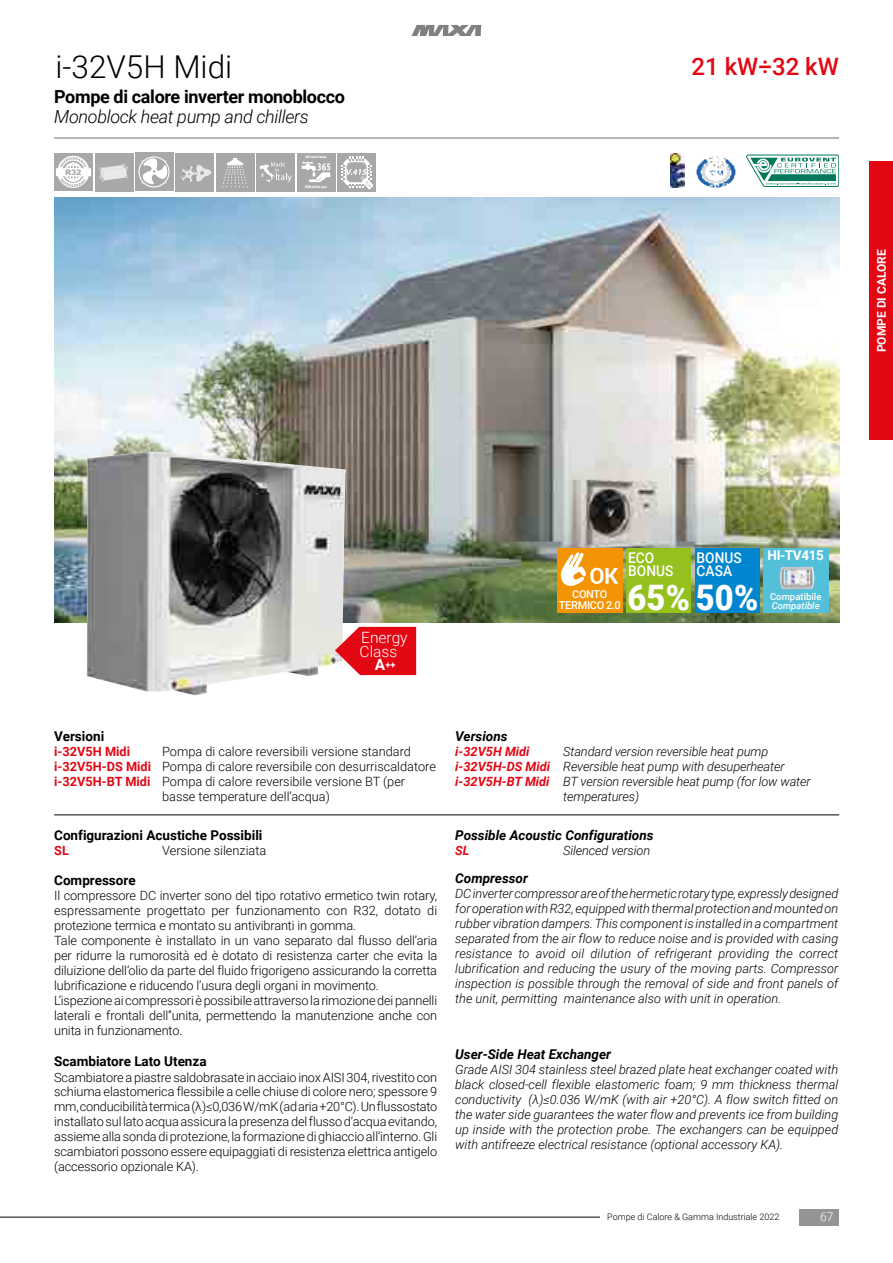
<style>
.page{position:relative;width:893px;height:1263px;background:#fff}
.page>*{position:absolute;margin:0;border:0;box-sizing:border-box;transform-origin:0 0}
.t1{font:900 35.25px "Roboto";color:#fff;scale:.93 1}
.t2{font:300 31.5px "Roboto";color:#000}
.t3{font:500 24px "Roboto";color:#e30613}
.t4{font:700 18px "Roboto";letter-spacing:-.02em;color:#000}
.t5{font:italic 300 18px "Roboto";letter-spacing:-.02em;color:#000}
.t6{font:300 15.45px/13.5px "Roboto";color:#fff}
.t7{font:500 14.7px/12.5px "Roboto";letter-spacing:.01em;color:#fff;scale:.93 1}
.t8{font:700 13.5px "Roboto";color:#000}
.t9{font:italic 700 13.5px "Roboto";color:#000}
.t10{font:700 13.5px "Roboto";letter-spacing:-.025em;color:#fff}
.t11{font:300 12.75px/15px "Roboto";letter-spacing:-.01em;color:#000}
.t12{font:italic 300 12.75px/15px "Roboto";letter-spacing:-.01em;color:#000;text-align:justify}
.t13{font:700 12.75px "Roboto";color:#e30613}
.t14{font:italic 700 12.75px "Roboto";color:#e30613}
.t15{font:700 12px "Roboto";color:#fff}
.t16{font:300 12px "Roboto";color:#fff}
.t17{font:700 11.55px "Calibri";color:#fff}
.t18{font:500 10.95px "Roboto";letter-spacing:-.025em;color:#fff}
.t19{font:500 9.6px "Roboto";color:#fff}
.t20{font:italic 500 9.6px "Roboto";color:#fff}
.t21{font:700 9.3px "Roboto";color:#fff}
.t22{font:300 9px "Roboto";color:#000}
.t23{font:900 condensed 3.6px "Myriad Pro";color:#fff}
.s1{font-size:15.45px}
.s2{font-weight:700;color:#e30613}
</style>
<div class="page">
<hr style="left:54px;top:137px;width:785px;height:2px;background:#9d9d9c">
<img style="left:54px;top:198px;width:785px;height:425px">
<img style="left:87px;top:452px;width:259px;height:243px">
<svg style="left:335px;top:627px;width:81px;height:48px;background:#e52a34"></svg>
<svg style="left:746px;top:155px;width:93px;height:32px"></svg>
<div style="left:95px;top:153px;width:38px;height:38px;background:#a8a8a7"></div>
<svg style="left:99px;top:164px;width:29px;height:18px"></svg>
<div style="left:176px;top:153px;width:38px;height:38px;background:#a8a8a7"></div>
<svg style="left:180px;top:164px;width:32px;height:18px"></svg>
<div style="left:216px;top:153px;width:38px;height:38px;background:#a8a8a7"></div>
<svg style="left:222px;top:158px;width:26px;height:29px"></svg>
<div style="left:256px;top:153px;width:39px;height:38px;background:#a8a8a7"></div>
<svg style="left:259px;top:162px;width:33px;height:20px"></svg>
<div style="left:297px;top:153px;width:38px;height:38px;background:#a8a8a7"></div>
<svg style="left:302px;top:162px;width:28px;height:20px"></svg>
<div style="left:337px;top:153px;width:39px;height:38px;background:#a8a8a7"></div>
<svg style="left:341px;top:157px;width:33px;height:33px"></svg>
<div style="left:135px;top:153px;width:38px;height:38px;background:#a8a8a7"></div>
<svg style="left:138px;top:156px;width:32px;height:31px"></svg>
<hr style="left:54px;top:815px;width:785px;height:1px;background:#000">
<div style="left:54px;top:153px;width:38px;height:38px;background:#a8a8a7"></div>
<svg style="left:56px;top:156px;width:35px;height:32px"></svg>
<img style="left:670px;top:154px;width:14px;height:34px">
<img style="left:696px;top:156px;width:40px;height:32px">
<div style="left:763px;top:548px;width:65px;height:65px;background:#53c0da"></div>
<img style="left:780px;top:567px;width:34px;height:22px">
<div style="left:557px;top:548px;width:65px;height:65px;background:#f29404"></div>
<svg style="left:560px;top:552px;width:58px;height:34px"></svg>
<div style="left:626px;top:548px;width:65px;height:65px;background:#95c11f"></div>
<div style="left:695px;top:548px;width:64px;height:65px;background:#0086ce"></div>
<div style="left:870px;top:162px;width:23px;height:278px;background:#e30613"></div>
<svg style="left:411px;top:25px;width:70px;height:11px"></svg>
<hr style="left:0;top:1217px;width:600px;height:1px;background:#000">
<div style="left:799px;top:1209px;width:40px;height:16px;background:#949494"></div>
<h2 class="t2" style="left:56px;top:45px;width:178px">i-32V5H Midi</h2>
<h3 class="t3" style="left:691px;top:50px;width:149px">21 kW÷32 kW</h3>
<h3 class="t4" style="left:54px;top:84px;width:292px">Pompe di calore inverter monoblocco</h3>
<h3 class="t5" style="left:54px;top:104px;width:256px">Monoblock heat pump and chillers</h3>
<p class="t23" style="left:305px;top:154px;width:23px">ACS tutto l’anno</p>
<p class="t23" style="left:305px;top:184px;width:23px">DHW all the year</p>
<p class="t15" style="left:873px;top:352px;width:105px;rotate:-90deg">POMPE DI CALORE</p>
<p class="t6" style="left:360px;top:630px;width:49px">Energy<br>Class</p>
<p class="t21" style="left:375px;top:658px;width:22px"><span class="s1">A</span>++</p>
<p class="t10" style="left:767px;top:546px;width:58px">HI-TV415</p>
<p class="t7" style="left:628px;top:551px;width:50px">ECO<br>BONUS</p>
<h1 class="t1" style="left:618px;top:573px;width:152px">65% 50%</h1>
<p class="t7" style="left:696px;top:551px;width:50px">BONUS<br>CASA</p>
<h1 class="t1" style="left:627px;top:573px;width:69px">65%</h1>
<p class="t18" style="left:572px;top:586px;width:37px">CONTO</p>
<p class="t17" style="left:780px;top:589px;width:8px">C</p>
<p class="t18" style="left:559px;top:597px;width:63px">TERMICO 2.0</p>
<p class="t19" style="left:770px;top:589px;width:53px">Compatibile</p>
<p class="t20" style="left:772px;top:599px;width:49px">Compatible</p>
<p class="t8" style="left:54px;top:726px;width:52px">Versioni</p>
<p class="t13" style="left:54px;top:742px;width:77px">i-32V5H Midi</p>
<p class="t11" style="left:162px;top:743px;width:250px">Pompa di calore reversibili versione standard</p>
<p class="t11" style="left:54px;top:758px;width:383px"><span class="s2">i-32V5H-DS Midi</span> Pompa di calore reversibile con desurriscaldatore</p>
<p class="t11" style="left:54px;top:773px;width:353px"><span class="s2">i-32V5H-BT Midi</span> Pompa di calore reversibile versione BT (per</p>
<p class="t11" style="left:162px;top:788px;width:169px">basse temperature dell’acqua)</p>
<p class="t8" style="left:54px;top:826px;width:210px">Configurazioni Acustiche Possibili</p>
<p class="t13" style="left:54px;top:841px;width:16px">SL</p>
<p class="t11" style="left:162px;top:842px;width:106px">Versione silenziata</p>
<p class="t8" style="left:54px;top:871px;width:83px">Compressore</p>
<p class="t11" style="left:54px;top:887px;width:385px">Il compressore DC inverter sono del tipo rotativo ermetico twin rotary, espressamente progettato per funzionamento con R32, dotato di protezione termica e montato su antivibranti in gomma.<br>Tale componente è installato in un vano separato dal flusso dell’aria per ridurre la rumorosità ed è dotato di resistenza carter che evita la diluizione dell’olio da parte del fluido frigorigeno assicurando la corretta lubrificazione e riducendo l’usura degli organi in movimento.<br>L’ispezione ai compressori è possibile attraverso la rimozione dei pannelli laterali e frontali dell’’unita, permettendo la manutenzione anche con unita in funzionamento.</p>
<p class="t8" style="left:54px;top:1052px;width:154px">Scambiatore Lato Utenza</p>
<p class="t11" style="left:54px;top:1069px;width:385px;text-align:justify">Scambiatore a piastre saldobrasate in acciaio inox AISI 304, rivestito con schiuma elastomerica flessibile a celle chiuse di colore nero; spessore 9 mm, conducibilità termica (λ)≤0,036 W/mK (ad aria +20°C). Un flussostato installato sul lato acqua assicura la presenza del flusso d’acqua evitando, assieme alla sonda di protezione, la formazione di ghiaccio all’interno. Gli scambiatori possono essere equipaggiati di resistenza elettrica antigelo (accessorio opzionale KA).</p>
<p class="t9" style="left:455px;top:726px;width:54px">Versions</p>
<p class="t14" style="left:455px;top:742px;width:76px">i-32V5H Midi</p>
<p class="t12" style="left:563px;top:743px;width:207px">Standard version reversible heat pump</p>
<p class="t12" style="left:455px;top:758px;width:331px"><span class="s2">i-32V5H-DS Midi</span> Reversible heat pump with desuperheater</p>
<p class="t12" style="left:455px;top:773px;width:357px"><span class="s2">i-32V5H-BT Midi</span> BT version reversible heat pump (for low water</p>
<p class="t12" style="left:563px;top:788px;width:77px">temperatures)</p>
<p class="t9" style="left:455px;top:826px;width:200px">Possible Acoustic Configurations</p>
<p class="t14" style="left:455px;top:841px;width:16px">SL</p>
<p class="t12" style="left:563px;top:842px;width:88px">Silenced version</p>
<p class="t9" style="left:455px;top:869px;width:74px">Compressor</p>
<p class="t12" style="left:455px;top:886px;width:385px">DC inverter compressor are of the hermetic rotary type, expressly designed for operation with R32, equipped with thermal protection and mounted on rubber vibration dampers. This component is installed in a compartment separated from the air flow to reduce noise and is provided with casing resistance to avoid oil dilution of refrigerant providing the correct lubrification and reducing the usury of the moving parts. Compressor inspection is possible through the removal of side and front panels of the unit, permitting maintenance also with unit in operation.</p>
<p class="t9" style="left:455px;top:1045px;width:157px">User-Side Heat Exchanger</p>
<p class="t12" style="left:455px;top:1061px;width:385px">Grade AISI 304 stainless steel brazed plate heat exchanger coated with black closed-cell flexible elastomeric foam; 9 mm thickness thermal conductivity (λ)≤0.036 W/mK (with air +20°C). A flow switch fitted on the water side guarantees the water flow and prevents ice from building up inside with the protection probe. The exchangers can be equipped with antifreeze electrical resistance (optional accessory KA).</p>
<p class="t22" style="left:607px;top:1210px;width:174px">Pompe di Calore &amp; Gamma Industriale 2022</p>
<p class="t16" style="left:820px;top:1208px;width:15px">67</p>
</div>
